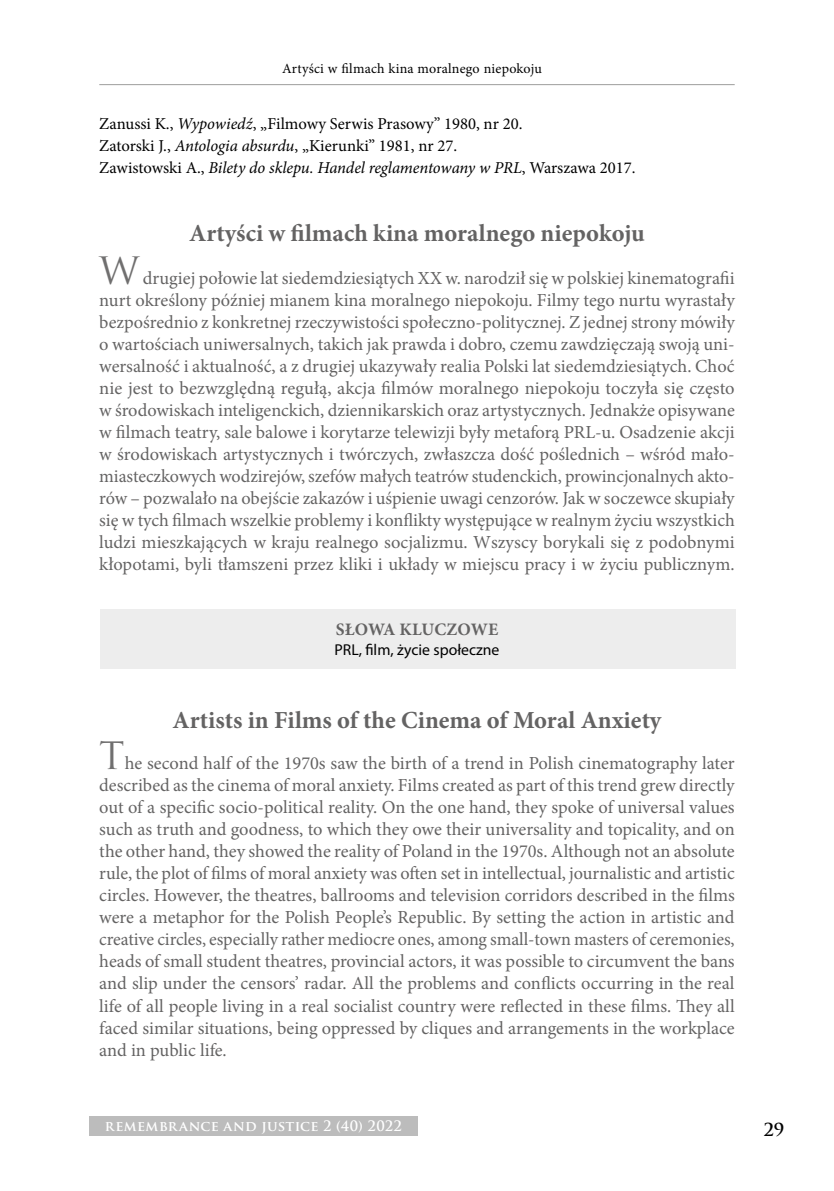
<style>
.page{position:relative;width:834px;height:1191px;background:#fff}
.page>*{position:absolute;margin:0;border:0;box-sizing:border-box;transform-origin:0 0}
.t1{font:700 24.5px "Minion Pro";color:#646363}
.t2{font:18.38px/22.1px "Minion Pro";color:#646363;text-align:justify}
.t3{font:700 17.5px "Minion Pro";letter-spacing:.01em;color:#646363}
.t4{font:700 17.5px "Trajan Pro";color:#000}
.t5{font:16.62px/22.1px "Minion Pro";color:#000}
.t6{font:15.75px "Myriad Pro";color:#000}
.t7{font:14px "Minion Pro";letter-spacing:.015em;color:#000}
.t8{font:700 14px "Trajan Pro";letter-spacing:.025em;color:#fff}
.s1{font-style:italic}
.s2{font-family:"Trajan Pro";font-size:36.75px;color:#706f6f}
</style>
<div class="page">
<hr style="left:99px;top:84px;width:635px;height:1px;background:#9d9d9c">
<div style="left:89px;top:1116px;width:328px;height:20px;background:#bcbcbc"></div>
<div style="left:100px;top:609px;width:635px;height:60px;background:#ededed"></div>
<p class="t7" style="left:282px;top:59px;width:261px">Artyści w filmach kina moralnego niepokoju</p>
<p class="t5" style="left:99px;top:113px;width:537px">Zanussi K., <span class="s1">Wypowiedź</span>, „Filmowy Serwis Prasowy” 1980, nr 20.<br>Zatorski J., <span class="s1">Antologia absurdu</span>, „Kierunki” 1981, nr 27.<br>Zawistowski A., <span class="s1">Bilety do sklepu. Handel reglamentowany w PRL</span>, Warszawa 2017.</p>
<h1 class="t1" style="left:189px;top:216px;width:457px">Artyści w filmach kina moralnego niepokoju</h1>
<p class="t2" style="left:99px;top:267px;width:637px"><span class="s2">W</span> drugiej połowie lat siedemdziesiątych XX w. narodził się w polskiej kinematografii nurt określony później mianem kina moralnego niepokoju. Filmy tego nurtu wyrastały bezpośrednio z konkretnej rzeczywistości społeczno-politycznej. Z jednej strony mówiły o wartościach uniwersalnych, takich jak prawda i dobro, czemu zawdzięczają swoją uni&shy;wersalność i aktualność, a z drugiej ukazywały realia Polski lat siedemdziesiątych. Choć nie jest to bezwzględną regułą, akcja filmów moralnego niepokoju toczyła się często w środowiskach inteligenckich, dziennikarskich oraz artystycznych. Jednakże opisywane w filmach teatry, sale balowe i korytarze telewizji były metaforą PRL-u. Osadzenie akcji w środowiskach artystycznych i twórczych, zwłaszcza dość poślednich – wśród mało&shy;miasteczkowych wodzirejów, szefów małych teatrów studenckich, prowincjonalnych akto&shy;rów – pozwalało na obejście zakazów i uśpienie uwagi cenzorów. Jak w soczewce skupiały się w tych filmach wszelkie problemy i konflikty występujące w realnym życiu wszystkich ludzi mieszkających w kraju realnego socjalizmu. Wszyscy borykali się z podobnymi kłopotami, byli tłamszeni przez kliki i układy w miejscu pracy i w życiu publicznym.</p>
<p class="t3" style="left:336px;top:616px;width:164px">SŁOWA KLUCZOWE</p>
<p class="t6" style="left:334px;top:640px;width:166px">PRL, film, życie społeczne</p>
<h1 class="t1" style="left:173px;top:703px;width:490px">Artists in Films of the Cinema of Moral Anxiety</h1>
<p class="t2" style="left:99px;top:752px;width:637px"><span class="s2">T</span>he second half of the 1970s saw the birth of a trend in Polish cinematography later described as the cinema of moral anxiety. Films created as part of this trend grew directly out of a specific socio-political reality. On the one hand, they spoke of universal values such as truth and goodness, to which they owe their universality and topicality, and on the other hand, they showed the reality of Poland in the 1970s. Although not an absolute rule, the plot of films of moral anxiety was often set in intellectual, journalistic and artistic circles. However, the theatres, ballrooms and television corridors described in the films were a metaphor for the Polish People’s Republic. By setting the action in artistic and creative circles, especially rather mediocre ones, among small-town masters of ceremonies, heads of small student theatres, provincial actors, it was possible to circumvent the bans and slip under the censors’ radar. All the problems and conflicts occurring in the real life of all people living in a real socialist country were reflected in these films. They all faced similar situations, being oppressed by cliques and arrangements in the workplace and in public life.</p>
<p class="t8" style="left:105px;top:1117px;width:298px">REMEMBRANCE AND JUSTICE 2 (40) 2022</p>
<p class="t4" style="left:763px;top:1118px;width:22px">29</p>
</div>
